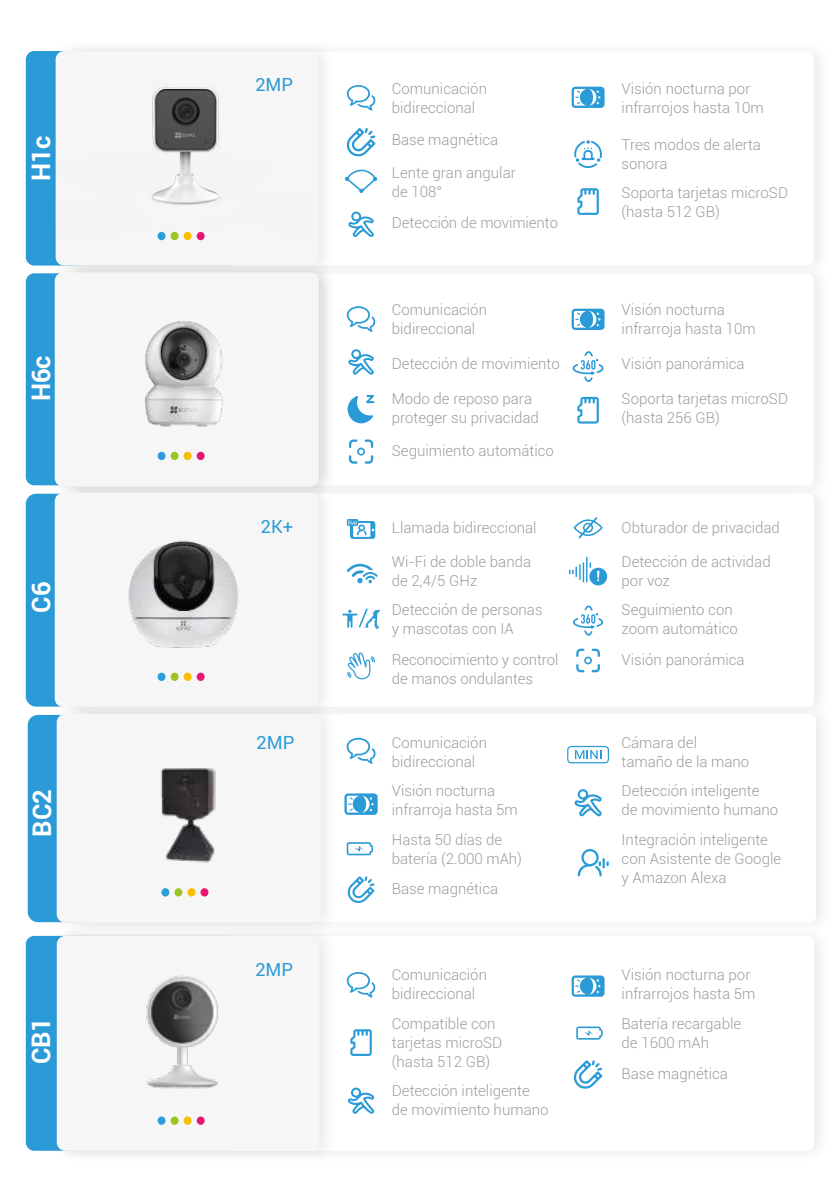
<style>
.page{position:relative;width:840px;height:1191px;background:#fff}
.page>*{position:absolute;margin:0;border:0;box-sizing:border-box;transform-origin:0 0}
.t1{font:700 25.6px "Roboto";color:#fff}
.t2{font:18.2px "Roboto";color:#2b9bd7}
.t3{font:300 15px/19px "Roboto";color:#9d9d9c}
</style>
<div class="page">
<img style="left:25px;top:695px;width:20px;height:317px">
<div style="left:26px;top:494px;width:321px;height:212px;background:#2b9bd7;border-radius:10px"></div>
<div style="left:70px;top:493px;width:743px;height:214px;background:#fff;border-radius:7px"></div>
<div style="left:26px;top:273px;width:210px;height:212px;background:#2b9bd7;border-radius:8px"></div>
<div style="left:69px;top:273px;width:744px;height:212px;background:#fff;border-radius:7px"></div>
<div style="left:26px;top:936px;width:210px;height:214px;background:#2b9bd7;border-radius:8px"></div>
<div style="left:26px;top:51px;width:210px;height:214px;background:#2b9bd7;border-radius:8px"></div>
<img style="left:45px;top:939px;width:297px;height:221px">
<div style="left:57px;top:936px;width:262px;height:214px;background:#f6f6f6;border-radius:8px"></div>
<div style="left:56px;top:51px;width:262px;height:214px;background:#f6f6f6;border-radius:8px"></div>
<img style="left:43px;top:255px;width:298px;height:220px">
<div style="left:55px;top:272px;width:263px;height:214px;background:#f6f6f6;border-radius:8px"></div>
<img style="left:43px;top:475px;width:298px;height:240px">
<div style="left:55px;top:493px;width:263px;height:214px;background:#f6f6f6;border-radius:8px"></div>
<div style="left:28px;top:715px;width:321px;height:207px;background:#2b9bd7;border-radius:10px"></div>
<div style="left:72px;top:714px;width:743px;height:208px;background:#fff;border-radius:7px"></div>
<img style="left:45px;top:697px;width:298px;height:242px">
<div style="left:57px;top:714px;width:263px;height:208px;background:#f6f6f6;border-radius:8px"></div>
<svg style="left:572px;top:351px;width:31px;height:31px"></svg>
<svg style="left:346px;top:306px;width:29px;height:26px"></svg>
<svg style="left:571px;top:309px;width:33px;height:21px"></svg>
<svg style="left:349px;top:439px;width:24px;height:25px"></svg>
<svg style="left:346px;top:972px;width:29px;height:25px"></svg>
<svg style="left:571px;top:975px;width:33px;height:21px"></svg>
<svg style="left:350px;top:1029px;width:21px;height:27px"></svg>
<svg style="left:577px;top:397px;width:21px;height:26px"></svg>
<svg style="left:573px;top:517px;width:29px;height:21px"></svg>
<svg style="left:573px;top:605px;width:30px;height:30px"></svg>
<svg style="left:576px;top:648px;width:23px;height:24px"></svg>
<svg style="left:346px;top:85px;width:29px;height:26px"></svg>
<svg style="left:346px;top:128px;width:29px;height:28px"></svg>
<svg style="left:573px;top:1060px;width:29px;height:28px"></svg>
<svg style="left:571px;top:87px;width:33px;height:21px"></svg>
<svg style="left:577px;top:188px;width:21px;height:27px"></svg>
<svg style="left:574px;top:140px;width:27px;height:28px"></svg>
<svg style="left:569px;top:557px;width:37px;height:28px"></svg>
<svg style="left:346px;top:519px;width:29px;height:20px"></svg>
<svg style="left:347px;top:395px;width:27px;height:28px"></svg>
<svg style="left:342px;top:608px;width:38px;height:21px"></svg>
<svg style="left:348px;top:1087px;width:26px;height:26px"></svg>
<svg style="left:345px;top:169px;width:32px;height:24px"></svg>
<svg style="left:346px;top:564px;width:31px;height:19px"></svg>
<svg style="left:348px;top:211px;width:25px;height:26px"></svg>
<svg style="left:348px;top:349px;width:25px;height:26px"></svg>
<svg style="left:347px;top:876px;width:27px;height:27px"></svg>
<svg style="left:575px;top:750px;width:26px;height:9px"></svg>
<div style="left:567px;top:746px;width:41px;height:17px;border:1px solid #2b9bd7;border-radius:4px"></div>
<svg style="left:344px;top:793px;width:33px;height:22px"></svg>
<svg style="left:346px;top:738px;width:29px;height:26px"></svg>
<svg style="left:574px;top:789px;width:27px;height:27px"></svg>
<svg style="left:577px;top:849px;width:31px;height:27px"></svg>
<svg style="left:347px;top:652px;width:28px;height:27px"></svg>
<svg style="left:346px;top:842px;width:27px;height:13px"></svg>
<svg style="left:576px;top:1026px;width:26px;height:13px"></svg>
<div style="left:157px;top:1116px;width:8px;height:8px;background:#2b9dd8;border-radius:50%"></div>
<div style="left:170px;top:1116px;width:8px;height:8px;background:#9cc422;border-radius:50%"></div>
<div style="left:183px;top:1116px;width:8px;height:8px;background:#fabe00;border-radius:50%"></div>
<div style="left:196px;top:1116px;width:8px;height:8px;background:#e61773;border-radius:50%"></div>
<div style="left:157px;top:452px;width:8px;height:8px;background:#2b9dd8;border-radius:50%"></div>
<div style="left:170px;top:452px;width:8px;height:8px;background:#9cc422;border-radius:50%"></div>
<div style="left:183px;top:452px;width:8px;height:8px;background:#fabe00;border-radius:50%"></div>
<div style="left:196px;top:452px;width:8px;height:8px;background:#e61773;border-radius:50%"></div>
<div style="left:157px;top:672px;width:8px;height:9px;background:#2b9dd8;border-radius:50%"></div>
<div style="left:170px;top:672px;width:8px;height:9px;background:#9cc422;border-radius:50%"></div>
<div style="left:183px;top:672px;width:8px;height:9px;background:#fabe00;border-radius:50%"></div>
<div style="left:196px;top:672px;width:8px;height:9px;background:#e61773;border-radius:50%"></div>
<div style="left:161px;top:888px;width:8px;height:8px;background:#2b9dd8;border-radius:50%"></div>
<div style="left:174px;top:888px;width:8px;height:8px;background:#9cc422;border-radius:50%"></div>
<div style="left:187px;top:888px;width:8px;height:8px;background:#fabe00;border-radius:50%"></div>
<div style="left:200px;top:888px;width:8px;height:8px;background:#e61773;border-radius:50%"></div>
<img style="left:146px;top:975px;width:72px;height:114px">
<img style="left:55px;top:43px;width:274px;height:200px">
<img style="left:145px;top:320px;width:78px;height:107px">
<img style="left:128px;top:540px;width:111px;height:108px">
<img style="left:161px;top:768px;width:55px;height:95px">
<p class="t2" style="left:255px;top:72px;width:39px">2MP</p>
<p class="t3" style="left:391px;top:78px;width:97px">Comunicación bidireccional</p>
<h1 class="t1" style="left:23px;top:181px;width:47px;rotate:-90deg">H1c</h1>
<p class="t3" style="left:391px;top:130px;width:108px">Base magnética</p>
<p class="t3" style="left:391px;top:163px;width:125px">Lente gran angular de 108°</p>
<p class="t3" style="left:391px;top:213px;width:168px">Detección de movimiento</p>
<p class="t3" style="left:391px;top:300px;width:97px">Comunicación bidireccional</p>
<p class="t3" style="left:621px;top:78px;width:144px">Visión nocturna por infrarrojos hasta 10m</p>
<p class="t3" style="left:621px;top:135px;width:141px">Tres modos de alerta sonora</p>
<p class="t3" style="left:621px;top:183px;width:168px">Soporta tarjetas microSD (hasta 512 GB)</p>
<p class="t3" style="left:621px;top:300px;width:136px">Visión nocturna infrarroja hasta 10m</p>
<h1 class="t1" style="left:23px;top:401px;width:47px;rotate:-90deg">H6c</h1>
<p class="t3" style="left:621px;top:354px;width:124px">Visión panorámica</p>
<p class="t3" style="left:391px;top:354px;width:169px">Detección de movimiento</p>
<p class="t3" style="left:391px;top:389px;width:148px">Modo de reposo para proteger su privacidad</p>
<p class="t3" style="left:621px;top:389px;width:168px">Soporta tarjetas microSD (hasta 256 GB)</p>
<h1 class="t1" style="left:23px;top:613px;width:32px;rotate:-90deg">C6</h1>
<h1 class="t1" style="left:24px;top:837px;width:49px;rotate:-90deg">BC2</h1>
<h1 class="t1" style="left:23px;top:1064px;width:48px;rotate:-90deg">CB1</h1>
<p class="t2" style="left:261px;top:514px;width:34px">2K+</p>
<p class="t2" style="left:256px;top:729px;width:39px">2MP</p>
<p class="t2" style="left:255px;top:956px;width:39px">2MP</p>
<p class="t3" style="left:391px;top:441px;width:163px">Seguimiento automático</p>
<p class="t3" style="left:391px;top:518px;width:146px">Llamada bidireccional</p>
<p class="t3" style="left:621px;top:518px;width:160px">Obturador de privacidad</p>
<p class="t3" style="left:391px;top:552px;width:141px">Wi-Fi de doble banda de 2,4/5 GHz</p>
<p class="t3" style="left:621px;top:552px;width:150px">Detección de actividad por voz</p>
<p class="t3" style="left:391px;top:600px;width:152px">Detección de personas y mascotas con IA</p>
<p class="t3" style="left:621px;top:600px;width:118px">Seguimiento con zoom automático</p>
<p class="t3" style="left:621px;top:649px;width:124px">Visión panorámica</p>
<p class="t3" style="left:391px;top:649px;width:168px">Reconocimiento y control de manos ondulantes</p>
<p class="t3" style="left:391px;top:733px;width:97px">Comunicación bidireccional</p>
<p class="t3" style="left:621px;top:733px;width:129px">Cámara del tamaño de la mano</p>
<p class="t3" style="left:391px;top:780px;width:127px">Visión nocturna infrarroja hasta 5m</p>
<p class="t3" style="left:621px;top:780px;width:158px">Detección inteligente de movimiento humano</p>
<p class="t3" style="left:621px;top:829px;width:161px">Integración inteligente con Asistente de Google y Amazon Alexa</p>
<p class="t3" style="left:391px;top:829px;width:132px">Hasta 50 días de batería (2.000 mAh)</p>
<p class="t3" style="left:391px;top:879px;width:108px">Base magnética</p>
<p class="t3" style="left:391px;top:965px;width:97px">Comunicación bidireccional</p>
<p class="t3" style="left:391px;top:1013px;width:112px">Compatible con tarjetas microSD (hasta 512 GB)</p>
<p class="t3" style="left:621px;top:1013px;width:121px">Batería recargable de 1600 mAh</p>
<p class="t3" style="left:391px;top:1081px;width:158px">Detección inteligente de movimiento humano</p>
<p class="t3" style="left:621px;top:965px;width:135px">Visión nocturna por infrarrojos hasta 5m</p>
<p class="t3" style="left:621px;top:1063px;width:108px">Base magnética</p>
</div>
